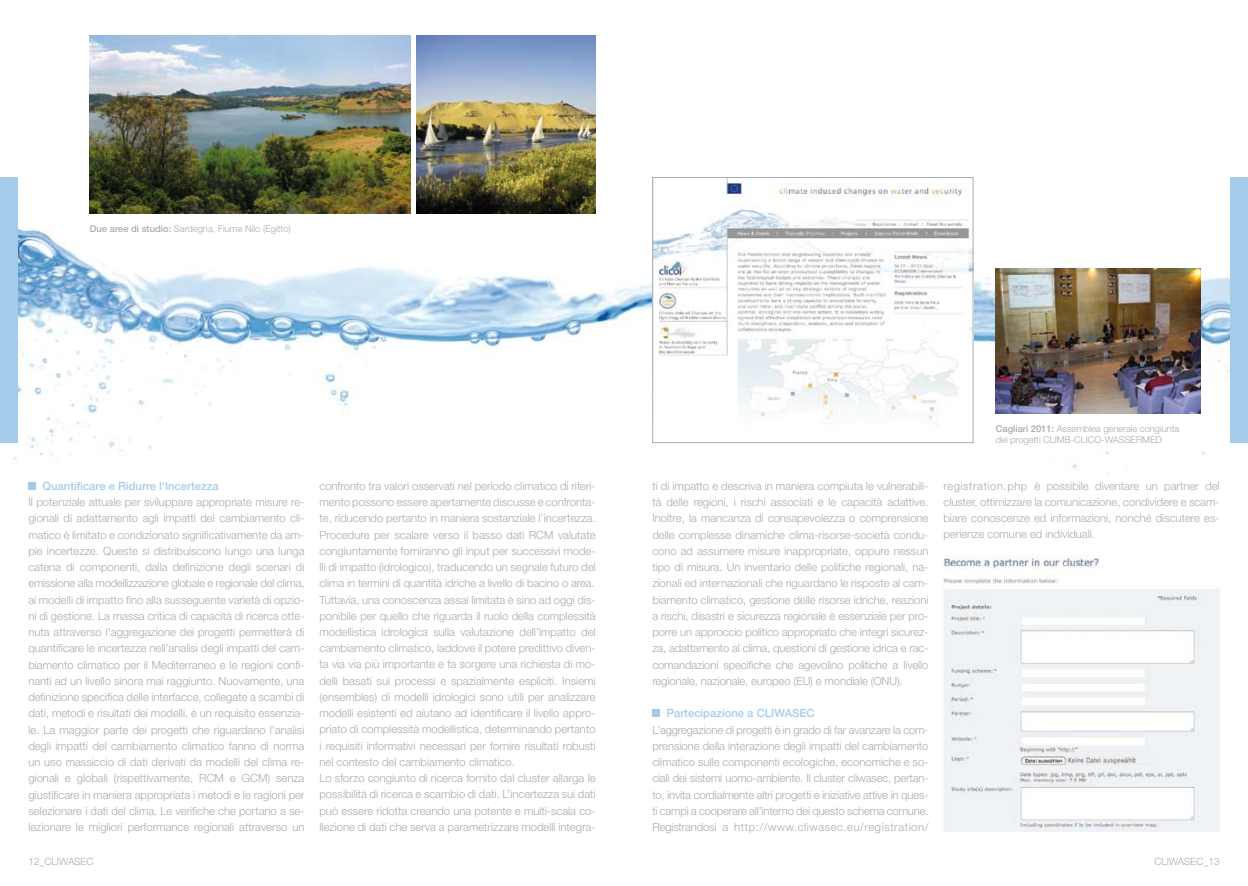
<style>
.page{position:relative;width:1248px;height:886px;background:#fff}
.page>*{position:absolute;margin:0;border:0;box-sizing:border-box;transform-origin:0 0}
.t1{font:300 11.25px/16.2px "Helvetica Neue";color:#a3adb2;text-align:justify}
.t2{font:500 11.25px "Helvetica Neue";color:#a4ccea}
.t3{font:300 10px "Helvetica Neue";color:#a3adb2}
.t4{font:300 9.38px/11.2px "Helvetica Neue";letter-spacing:-.005em;color:#a3adb2}
.s1{font-weight:500}
</style>
<div class="page">
<img style="left:14px;top:214px;width:1216px;height:254px">
<img style="left:416px;top:35px;width:179px;height:179px">
<img style="left:90px;top:35px;width:320px;height:179px">
<img style="left:654px;top:179px;width:317px;height:262px">
<div style="left:652px;top:177px;width:321px;height:266px;border:1px solid #a3adb2"></div>
<img style="left:942px;top:555px;width:277px;height:276px">
<div style="left:995px;top:376px;width:189px;height:73px;background:#fff"></div>
<img style="left:994px;top:268px;width:206px;height:146px">
<div style="left:0;top:177px;width:18px;height:266px;background:#a4ccea"></div>
<div style="left:1230px;top:177px;width:17px;height:266px;background:#a4ccea"></div>
<div style="left:652px;top:709px;width:8px;height:8px;background:#a4ccea"></div>
<div style="left:28px;top:482px;width:8px;height:8px;background:#a4ccea"></div>
<p class="t4" style="left:90px;top:222px;width:202px"><span class="s1">Due aree di studio:</span> Sardegna, Fiume Nilo (Egitto)</p>
<p class="t2" style="left:43px;top:479px;width:177px">Quantificare e Ridurre l‘Incertezza</p>
<p class="t1" style="left:28px;top:494px;width:277px">Il potenziale attuale per sviluppare appropriate misure re&shy;gionali di adattamento agli impatti del cambiamento cli&shy;matico è limitato e condizionato significativamente da am&shy;pie incertezze. Queste si distribuiscono lungo una lunga catena di componenti, dalla definizione degli scenari di emissione alla modellizzazione globale e regionale del clima, ai modelli di impatto fino alla susseguente varietà di opzio&shy;ni di gestione. La massa critica di capacità di ricerca otte&shy;nuta attraverso l’aggregazione dei progetti permetterà di quantificare le incertezze nell’analisi degli impatti del cam&shy;biamento climatico per il Mediterraneo e le regioni confi&shy;nanti ad un livello sinora mai raggiunto. Nuovamente, una definizione specifica delle interfacce, collegate a scambi di dati, metodi e risultati dei modelli, è un requisito essenzia&shy;le. La maggior parte dei progetti che riguardano l’analisi degli impatti del cambiamento climatico fanno di norma un uso massiccio di dati derivati da modelli del clima re&shy;gionali e globali (rispettivamente, RCM e GCM) senza giustificare in maniera appropriata i metodi e le ragioni per selezionare i dati del clima. Le verifiche che portano a se&shy;lezionare le migliori performance regionali attraverso un</p>
<p class="t4" style="left:995px;top:422px;width:185px"><span class="s1">Cagliari 2011:</span> Assemblea generale congiunta dei progetti CLIMB-CLICO-WASSERMED</p>
<p class="t1" style="left:319px;top:477px;width:277px;text-align:left">confronto tra valori osservati nel periodo climatico di riferi&shy;mento possono essere apertamente discusse e confronta&shy;te, riducendo pertanto in maniera sostanziale l’incertezza.<br>Procedure per scalare verso il basso dati RCM valutate congiuntamente forniranno gli input per successivi mode&shy;lli di impatto (idrologico), traducendo un segnale futuro del clima in termini di quantità idriche a livello di bacino o area.<br>Tuttavia, una conoscenza assai limitata è sino ad oggi dis&shy;ponibile per quello che riguarda il ruolo della complessità modellistica idrologica sulla valutazione dell’impatto del cambiamento climatico, laddove il potere predittivo diven&shy;ta via via più importante e fa sorgere una richiesta di mo&shy;delli basati sui processi e spazialmente espliciti. Insiemi (ensembles) di modelli idrologici sono utili per analizzare modelli esistenti ed aiutano ad identificare il livello appro&shy;priato di complessità modellistica, determinando pertanto i requisiti informativi necessari per fornire risultati robusti nel contesto del cambiamento climatico.<br>Lo sforzo congiunto di ricerca fornito dal cluster allarga le possibilità di ricerca e scambio di dati. L’incertezza sui dati può essere ridotta creando una potente e multi-scala co&shy;llezione di dati che serva a parametrizzare modelli integra-</p>
<p class="t1" style="left:943px;top:477px;width:277px">registration.php è possibile diventare un partner del cluster, ottimizzare la comunicazione, condividere e scam&shy;biare conoscenze ed informazioni, nonché discutere es&shy;perienze comune ed individuali.</p>
<p class="t1" style="left:652px;top:477px;width:277px;text-align:left">ti di impatto e descriva in maniera compiuta le vulnerabili&shy;tà delle regioni, i rischi associati e le capacità adattive.<br>Inoltre, la mancanza di consapevolezza o comprensione delle complesse dinamiche clima-risorse-società condu&shy;cono ad assumere misure inappropriate, oppure nessun tipo di misura. Un inventario delle politiche regionali, na&shy;zionali ed internazionali che riguardano le risposte al cam&shy;biamento climatico, gestione delle risorse idriche, reazioni a rischi, disastri e sicurezza regionale è essenziale per pro&shy;porre un approccio politico appropriato che integri sicurez&shy;za, adattamento al clima, questioni di gestione idrica e rac&shy;comandazioni specifiche che agevolino politiche a livello regionale, nazionale, europeo (EU) e mondiale (ONU).</p>
<p class="t2" style="left:666px;top:707px;width:150px">Partecipazione a cliwasec</p>
<p class="t1" style="left:652px;top:721px;width:277px">L’aggregazione di progetti è in grado di far avanzare la com&shy;prensione della interazione degli impatti del cambiamento climatico sulle componenti ecologiche, economiche e so&shy;ciali dei sistemi uomo-ambiente. Il cluster cliwasec, pertan&shy;to, invita cordialmente altri progetti e iniziative attive in ques&shy;ti campi a cooperare all’interno dei questo schema comune.<br>Registrandosi a http://www.cliwasec.eu/registration/</p>
<p class="t3" style="left:28px;top:856px;width:67px">12_CLIWASEC</p>
<p class="t3" style="left:1154px;top:856px;width:67px">CLIWASEC_13</p>
</div>
